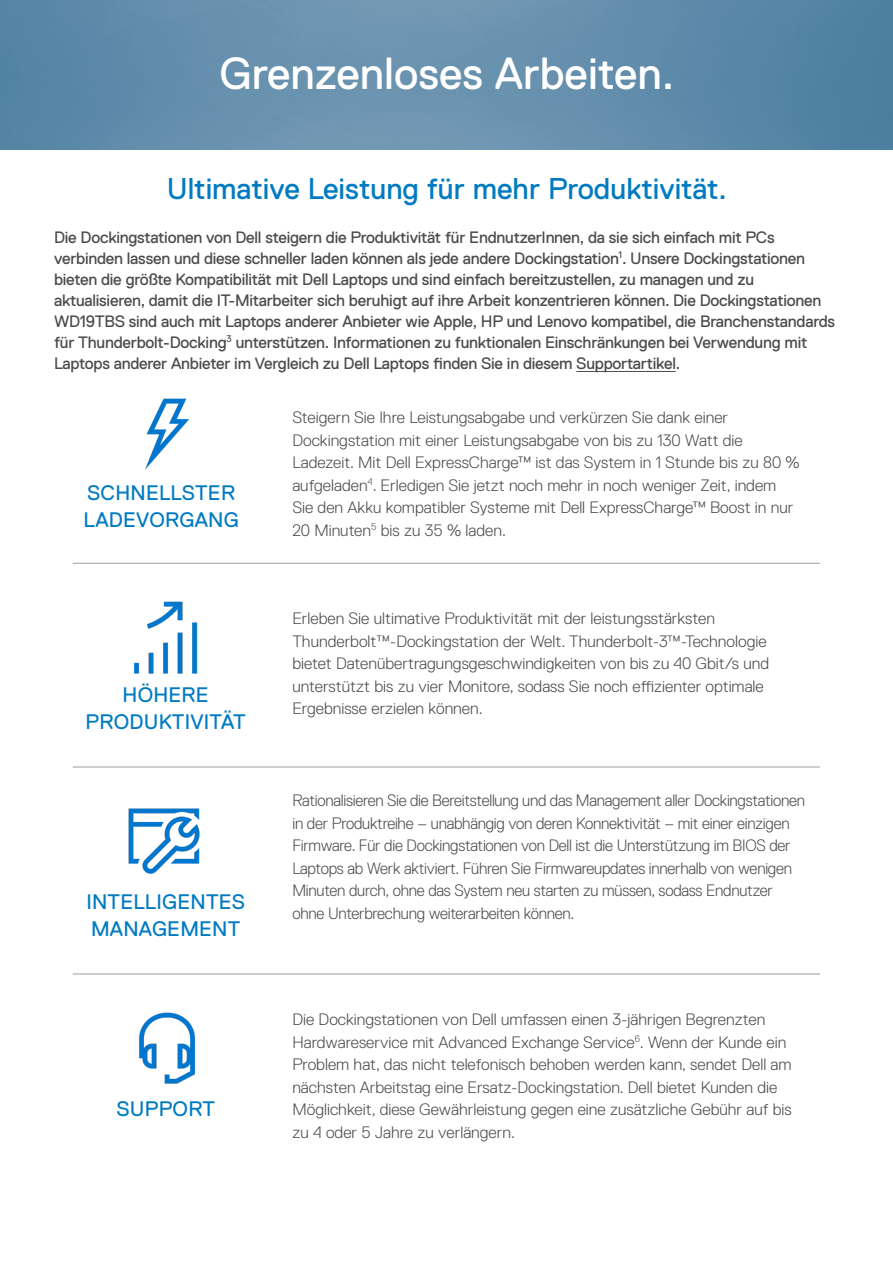
<style>
.page{position:relative;width:893px;height:1263px;background:#fff}
.page>*{position:absolute;margin:0;border:0;box-sizing:border-box;transform-origin:0 0}
.t1{font:45px "Dell Replica";color:#fff}
.t2{font:30px "Dell Replica";color:#007bc2}
.t3{font:21px/27px "Dell Replica";letter-spacing:.01em;color:#007bc2}
.t4{font:300 16.5px/22.5px "Dell Replica";color:#4b4c4d}
.t5{font:16.5px/21px "Dell Replica";letter-spacing:-.015em;color:#4b4c4d}
.t6{font:300 16.5px/22.5px "Dell Replica";color:#4b4c4d;scale:.96 1}
</style>
<div class="page">
<img style="left:0;top:0;width:893px;height:150px">
<hr style="left:73px;top:563px;width:747px;height:1px;background:#a8a9ad">
<hr style="left:73px;top:766px;width:747px;height:1px;background:#a8a9ad">
<hr style="left:73px;top:973px;width:747px;height:1px;background:#a8a9ad">
<hr style="left:576px;top:371px;width:100px;height:1px;background:#4b4c4d">
<img style="left:139px;top:1012px;width:56px;height:71px">
<img style="left:129px;top:808px;width:71px;height:66px">
<img style="left:134px;top:602px;width:64px;height:71px">
<img style="left:145px;top:398px;width:44px;height:72px">
<p class="t1" style="left:219px;top:49px;width:456px">Grenzenloses Arbeiten.</p>
<p class="t2" style="left:167px;top:172px;width:562px">Ultimative Leistung für mehr Produktivität.</p>
<p class="t5" style="left:54px;top:227px;width:783px">Die Dockingstationen von Dell steigern die Produktivität für EndnutzerInnen, da sie sich einfach mit PCs verbinden lassen und diese schneller laden können als jede andere Dockingstation<sup>1</sup>. Unsere Dockingstationen bieten die größte Kompatibilität mit Dell Laptops und sind einfach bereitzustellen, zu managen und zu aktualisieren, damit die IT-Mitarbeiter sich beruhigt auf ihre Arbeit konzentrieren können. Die Dockingstationen WD19TBS sind auch mit Laptops anderer Anbieter wie Apple, HP und Lenovo kompatibel, die Branchenstandards für Thunderbolt-Docking<sup>3</sup> unterstützen. Informationen zu funktionalen Einschränkungen bei Verwendung mit Laptops anderer Anbieter im Vergleich zu Dell Laptops finden Sie in diesem Supportartikel.</p>
<p class="t3" style="left:83px;top:479px;width:157px">SCHNELLSTER<br>LADEVORGANG</p>
<p class="t3" style="left:86px;top:681px;width:162px;text-align:center">HÖHERE<br>PRODUKTIVITÄT</p>
<p class="t3" style="left:86px;top:888px;width:160px">INTELLIGENTES<br>MANAGEMENT</p>
<p class="t3" style="left:116px;top:1095px;width:100px">SUPPORT</p>
<p class="t4" style="left:292px;top:406px;width:509px">Steigern Sie Ihre Leistungsabgabe und verkürzen Sie dank einer Dockingstation mit einer Leistungsabgabe von bis zu 130 Watt die Ladezeit. Mit Dell ExpressCharge™ ist das System in 1 Stunde bis zu 80 % aufgeladen<sup>4</sup>. Erledigen Sie jetzt noch mehr in noch weniger Zeit, indem Sie den Akku kompatibler Systeme mit Dell ExpressCharge™ Boost in nur 20 Minuten<sup>5</sup> bis zu 35 % laden.</p>
<p class="t4" style="left:292px;top:607px;width:478px">Erleben Sie ultimative Produktivität mit der leistungsstärksten Thunderbolt™-Dockingstation der Welt. Thunderbolt-3™-Technologie bietet Datenübertragungsgeschwindigkeiten von bis zu 40 Gbit/s und unterstützt bis zu vier Monitore, sodass Sie noch effizienter optimale Ergebnisse erzielen können.</p>
<p class="t6" style="left:292px;top:789px;width:535px">Rationalisieren Sie die Bereitstellung und das Management aller Dockingstationen in der Produktreihe – unabhängig von deren Konnektivität – mit einer einzigen Firmware. Für die Dockingstationen von Dell ist die Unterstützung im BIOS der Laptops ab Werk aktiviert. Führen Sie Firmwareupdates innerhalb von wenigen Minuten durch, ohne das System neu starten zu müssen, sodass Endnutzer ohne Unterbrechung weiterarbeiten können.</p>
<p class="t4" style="left:292px;top:1008px;width:501px">Die Dockingstationen von Dell umfassen einen 3-jährigen Begrenzten Hardwareservice mit Advanced Exchange Service<sup>6</sup>. Wenn der Kunde ein Problem hat, das nicht telefonisch behoben werden kann, sendet Dell am nächsten Arbeitstag eine Ersatz-Dockingstation. Dell bietet Kunden die Möglichkeit, diese Gewährleistung gegen eine zusätzliche Gebühr auf bis zu 4 oder 5 Jahre zu verlängern.</p>
</div>
